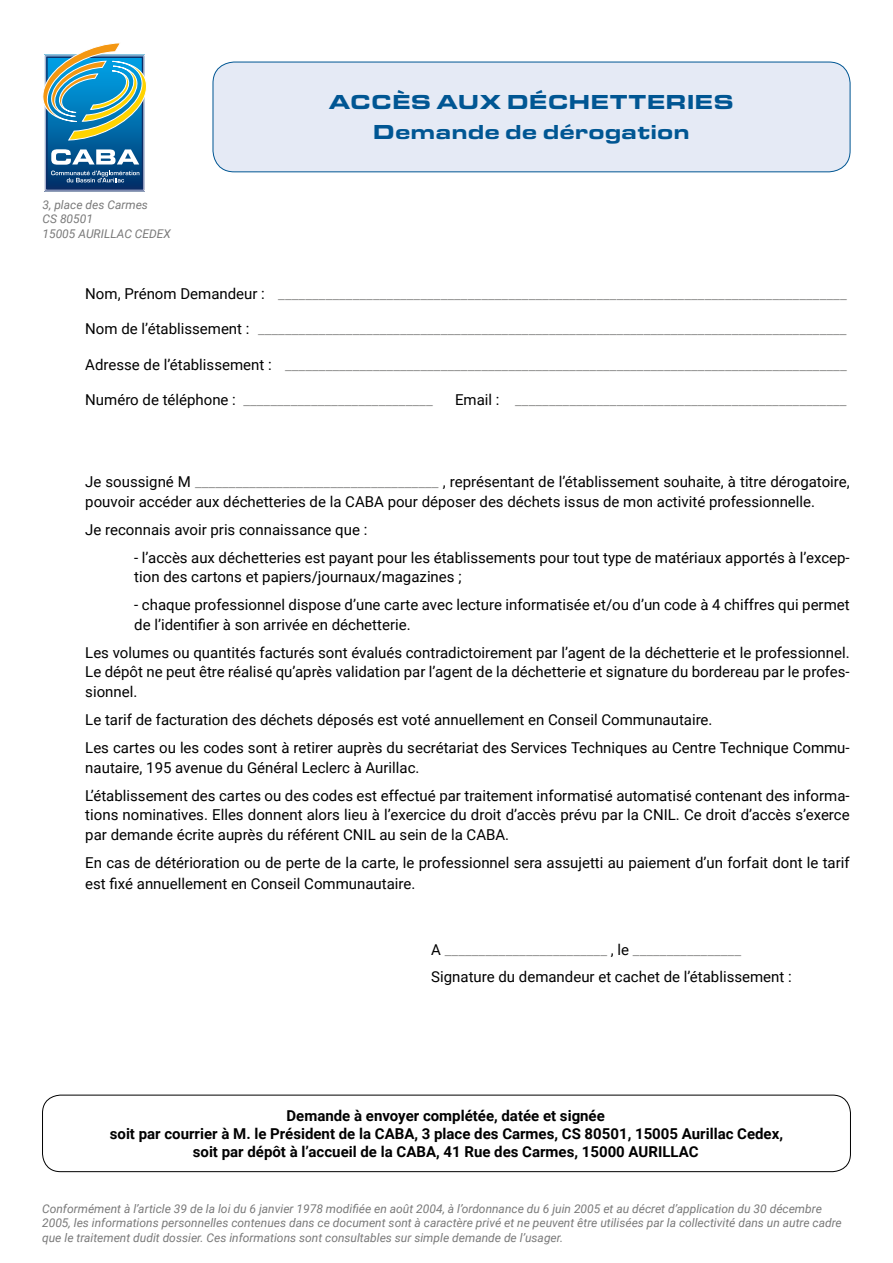
<style>
.page{position:relative;width:893px;height:1263px;background:#fff}
.page>*{position:absolute;margin:0;border:0;box-sizing:border-box;transform-origin:0 0}
.t1{font:900 21px "Eurostile Ext";color:#005693}
.t2{font:15px/19.5px "Roboto";color:#000}
.t3{font:15px "Roboto";color:#9d9d9c}
.t4{font:700 15px "Roboto";color:#000}
.t5{font:italic 12px/14.4px "Roboto";color:#797979}
.s1{color:#000}
.s2{color:#9d9d9c}
</style>
<div class="page">
<div style="left:45px;top:55px;width:99px;height:136px;border:1px solid #abafcd"></div>
<svg style="left:48px;top:141px;width:93px;height:46px;background:#024984"></svg>
<div style="left:46px;top:57px;width:97px;height:132px;border:1px solid #0c2c65"></div>
<svg style="left:43px;top:43px;width:104px;height:98px"></svg>
<svg style="left:51px;top:149px;width:88px;height:16px"></svg>
<svg style="left:51px;top:171px;width:88px;height:11px"></svg>
<div style="left:213px;top:62px;width:637px;height:110px;background:#e5eaf5;border-radius:21px"></div>
<div style="left:213px;top:62px;width:637px;height:110px;border:1px solid #005693;border-radius:21px"></div>
<div style="left:42px;top:1095px;width:809px;height:77px;border:1px solid #000;border-radius:18px"></div>
<p class="t5" style="left:43px;top:197px;width:107px">3, place des Carmes<br>CS 80501</p>
<p class="t5" style="left:43px;top:226px;width:130px">15005 AURILLAC CEDEX</p>
<p class="t1" style="left:329px;top:89px;width:407px">ACCÈS AUX DÉCHETTERIES</p>
<p class="t1" style="left:373px;top:119px;width:318px">Demande de dérogation</p>
<p class="t3" style="left:85px;top:283px;width:763px"><span class="s1">Nom, Prénom Demandeur :</span> ____________________________________________________________________________________</p>
<p class="t3" style="left:85px;top:319px;width:763px"><span class="s1">Nom de l’établissement :</span> _______________________________________________________________________________________</p>
<p class="t3" style="left:85px;top:354px;width:763px"><span class="s1">Adresse de l’établissement :</span> ___________________________________________________________________________________</p>
<p class="t3" style="left:85px;top:390px;width:349px"><span class="s1">Numéro de téléphone :</span> ____________________________</p>
<p class="t3" style="left:455px;top:390px;width:393px"><span class="s1">Email :</span> _________________________________________________</p>
<p class="t2" style="left:85px;top:472px;width:766px">Je soussigné M <span class="s2">____________________________________</span> , représentant de l’établissement souhaite, à titre dérogatoire, pouvoir accéder aux déchetteries de la CABA pour déposer des déchets issus de mon activité professionnelle.</p>
<p class="t2" style="left:85px;top:519px;width:284px">Je reconnais avoir pris connaissance que :</p>
<p class="t2" style="left:134px;top:547px;width:717px">- l’accès aux déchetteries est payant pour les établissements pour tout type de matériaux apportés à l’excep&shy;tion des cartons et papiers/journaux/magazines ;</p>
<p class="t2" style="left:134px;top:595px;width:717px">- chaque professionnel dispose d’une carte avec lecture informatisée et/ou d’un code à 4 chiffres qui permet de l’identifier à son arrivée en déchetterie.</p>
<p class="t2" style="left:85px;top:642px;width:766px;text-align:justify">Les volumes ou quantités facturés sont évalués contradictoirement par l’agent de la déchetterie et le professionnel.<br>Le dépôt ne peut être réalisé qu’après validation par l’agent de la déchetterie et signature du bordereau par le profes&shy;sionnel.</p>
<p class="t2" style="left:85px;top:709px;width:629px">Le tarif de facturation des déchets déposés est voté annuellement en Conseil Communautaire.</p>
<p class="t2" style="left:85px;top:737px;width:766px">Les cartes ou les codes sont à retirer auprès du secrétariat des Services Techniques au Centre Technique Commu&shy;nautaire, 195 avenue du Général Leclerc à Aurillac.</p>
<p class="t2" style="left:85px;top:785px;width:766px;text-align:justify">L’établissement des cartes ou des codes est effectué par traitement informatisé automatisé contenant des informa&shy;tions nominatives. Elles donnent alors lieu à l’exercice du droit d’accès prévu par la CNIL. Ce droit d’accès s’exerce par demande écrite auprès du référent CNIL au sein de la CABA.</p>
<p class="t2" style="left:85px;top:851px;width:766px;line-height:21px">En cas de détérioration ou de perte de la carte, le professionnel sera assujetti au paiement d’un forfait dont le tarif est fixé annuellement en Conseil Communautaire.</p>
<p class="t3" style="left:431px;top:939px;width:311px"><span class="s1">A</span> ________________________ <span class="s1">, le</span> ________________</p>
<p class="t2" style="left:431px;top:966px;width:362px">Signature du demandeur et cachet de l’établissement :</p>
<p class="t4" style="left:287px;top:1105px;width:320px">Demande à envoyer complétée, datée et signée</p>
<p class="t4" style="left:110px;top:1123px;width:675px">soit par courrier à M. le Président de la CABA, 3 place des Carmes, CS 80501, 15005 Aurillac Cedex,</p>
<p class="t4" style="left:193px;top:1141px;width:507px">soit par dépôt à l’accueil de la CABA, 41 Rue des Carmes, 15000 AURILLAC</p>
<p class="t5" style="left:42px;top:1201px;width:801px">Conformément à l’article 39 de la loi du 6 janvier 1978 modifiée en août 2004, à l’ordonnance du 6 juin 2005 et au décret d’application du 30 décembre<br>2005, les informations personnelles contenues dans ce document sont à caractère privé et ne peuvent être utilisées par la collectivité dans un autre cadre que le traitement dudit dossier. Ces informations sont consultables sur simple demande de l’usager.</p>
</div>
